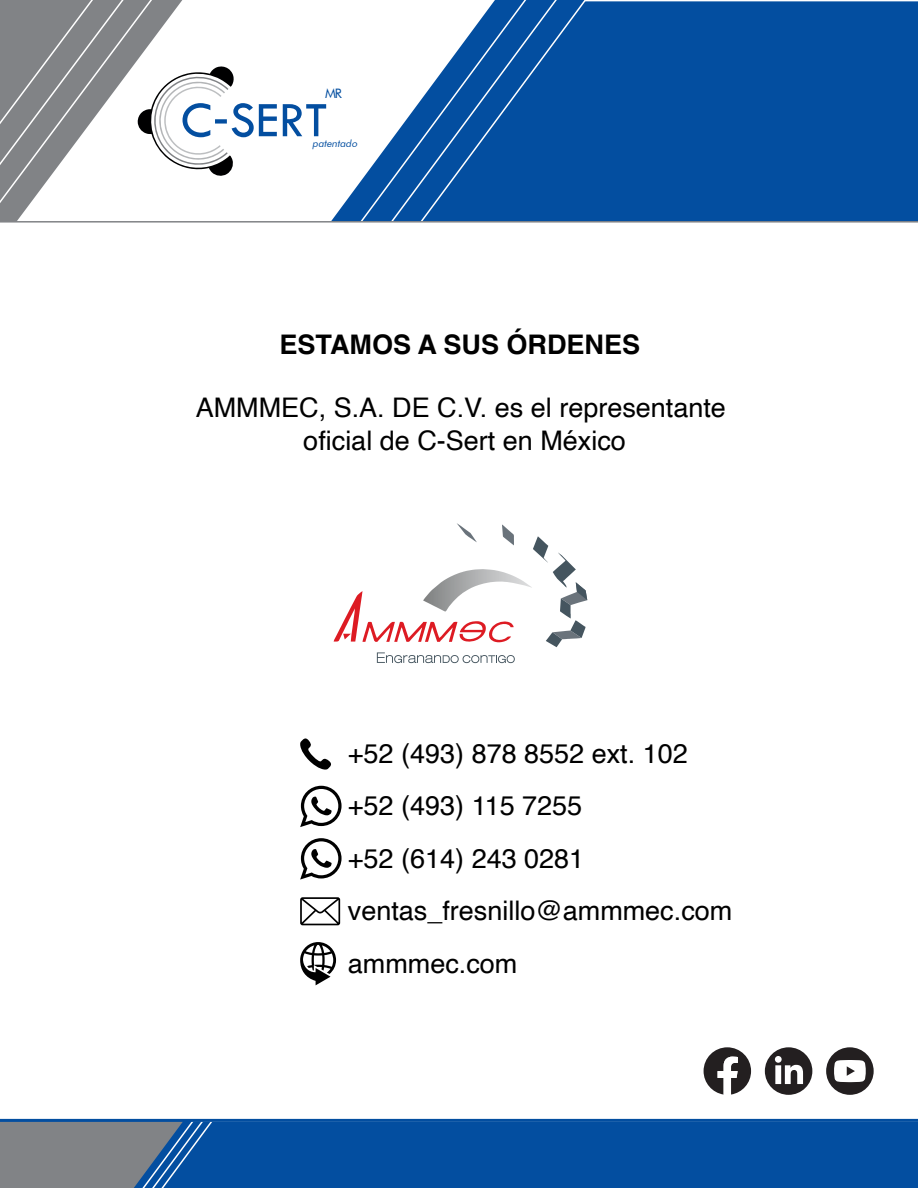
<style>
.page{position:relative;width:918px;height:1188px;background:#fff}
.page>*{position:absolute;margin:0;border:0;box-sizing:border-box;transform-origin:0 0}
.t1{font:27px/32.4px "Helvetica";color:#000;text-align:center}
.t2{font:700 27px "Helvetica";color:#000}
.t3{font:13.05px "Futura BT";color:#034ea0}
.t4{font:italic 10.05px "Futura BT";color:#034ea0}
</style>
<div class="page">
<div style="left:0;top:1120px;width:228px;height:68px;background:#818386"></div>
<div style="left:826px;top:1047px;width:48px;height:48px;background:#231f20;border-radius:50%"></div>
<svg style="left:834px;top:1060px;width:32px;height:22px"></svg>
<div style="left:765px;top:1047px;width:47px;height:48px;background:#231f20;border-radius:50%"></div>
<svg style="left:775px;top:1065px;width:28px;height:19px"></svg>
<div style="left:775px;top:1056px;width:7px;height:7px;background:#fff;border-radius:50%"></div>
<svg style="left:704px;top:1047px;width:47px;height:48px"></svg>
<svg style="left:334px;top:523px;width:253px;height:140px"></svg>
<svg style="left:358px;top:143px;width:31px;height:78px"></svg>
<svg style="left:389px;top:105px;width:28px;height:116px"></svg>
<div style="left:417px;top:0;width:501px;height:221px;background:#034ea0"></div>
<svg style="left:0;top:0;width:326px;height:221px"></svg>
<hr style="left:0;top:221px;width:918px;height:2px;background:#818386">
<div style="left:157px;top:1122px;width:761px;height:66px;background:#034ea0"></div>
<hr style="left:0;top:1119px;width:918px;height:3px;background:#034ea0">
<svg style="left:300px;top:738px;width:31px;height:32px"></svg>
<svg style="left:300px;top:838px;width:42px;height:42px"></svg>
<svg style="left:300px;top:786px;width:42px;height:41px"></svg>
<svg style="left:300px;top:897px;width:40px;height:28px"></svg>
<svg style="left:300px;top:942px;width:36px;height:43px"></svg>
<p class="t3" style="left:325px;top:85px;width:18px">MR</p>
<p class="t4" style="left:312px;top:137px;width:48px">patentado</p>
<p class="t2" style="left:280px;top:328px;width:362px">ESTAMOS A SUS ÓRDENES</p>
<p class="t1" style="left:196px;top:393px;width:532px">AMMMEC, S.A. DE C.V. es el representante oficial de C-Sert en México</p>
<p class="t1" style="left:348px;top:738px;width:341px">+52 (493) 878 8552 ext. 102</p>
<p class="t1" style="left:348px;top:790px;width:236px">+52 (493) 115 7255</p>
<p class="t1" style="left:348px;top:843px;width:238px">+52 (614) 243 0281</p>
<p class="t1" style="left:348px;top:885px;width:386px;line-height:52.3px;text-align:left">ventas_fresnillo@ammmec.com ammmec.com</p>
</div>
